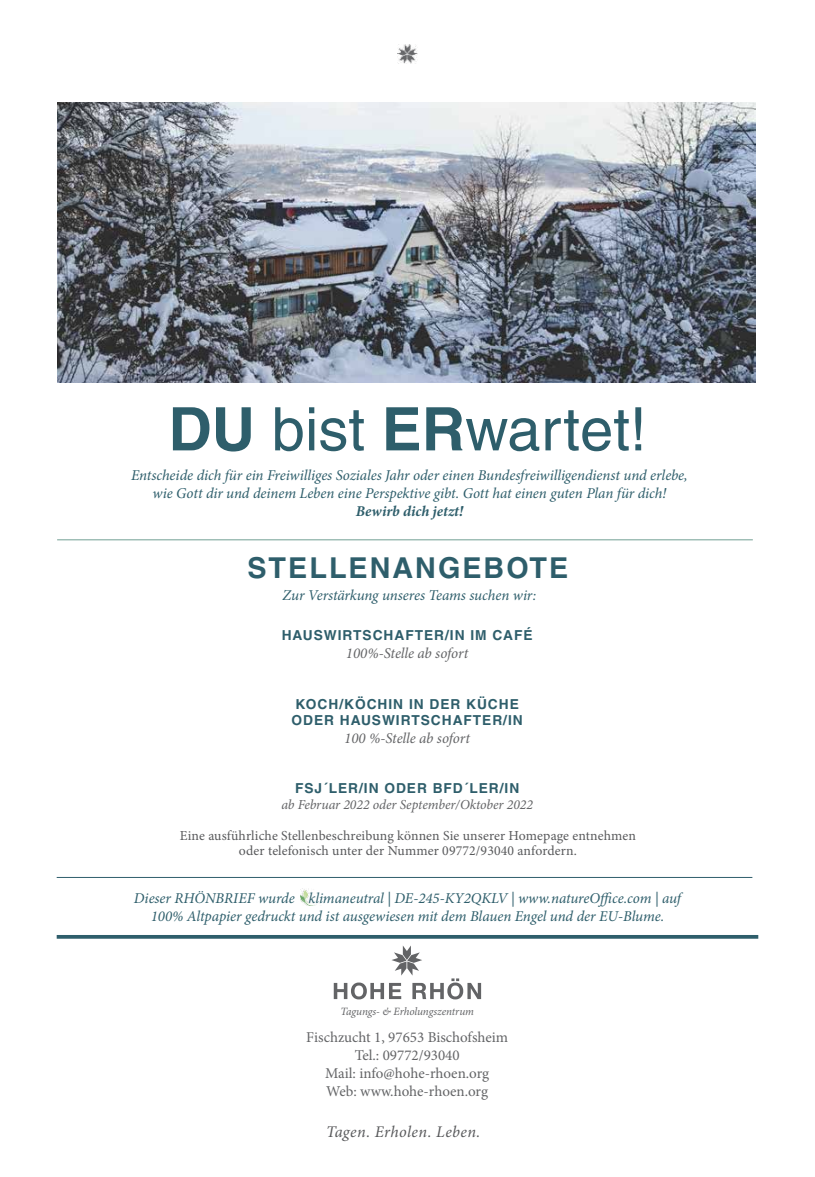
<style>
.page{position:relative;width:815px;height:1177px;background:#fff}
.page>*{position:absolute;margin:0;border:0;box-sizing:border-box;transform-origin:0 0}
.t1{font:60px "Helvetica";color:#2e5e6b}
.t2{font:700 28.75px "Helvetica";letter-spacing:.07em;color:#2e5e6b}
.t3{font:italic 16.25px "Minion Pro";letter-spacing:.025em;color:#58595b}
.t4{font:italic 15px/18px "Minion Pro";letter-spacing:-.005em;color:#2e5e6b;text-align:center}
.t5{font:15px/18px "Minion Pro";letter-spacing:-.005em;color:#636466;text-align:center}
.t6{font:italic 15px "Minion Pro";letter-spacing:-.01em;color:#636466}
.t7{font:italic 700 15px "Minion Pro";color:#2e5e6b}
.t8{font:13.75px/15px "Minion Pro";letter-spacing:.01em;color:#58595b;text-align:center}
.t9{font:700 13.75px/16.5px "Helvetica";letter-spacing:.07em;color:#2e5e6b;text-align:right}
.t10{font:italic 13.75px "Minion Pro";letter-spacing:-.005em;color:#636466}
.t11{font:italic 11.12px "Minion Pro";letter-spacing:-.01em;color:#636466}
.s1{font-weight:700}
</style>
<div class="page">
<img style="left:398px;top:44px;width:19px;height:20px">
<hr style="left:57px;top:935px;width:701px;height:3px;background:#2e5e6b">
<hr style="left:57px;top:877px;width:695px;height:1px;background:#2e5e6b">
<svg style="left:334px;top:945px;width:147px;height:54px"></svg>
<img style="left:300px;top:888px;width:15px;height:17px">
<hr style="left:57px;top:539px;width:696px;height:1px;background:#719f94">
<img style="left:57px;top:102px;width:699px;height:281px">
<h1 class="t1" style="left:168px;top:394px;width:480px"><span class="s1">DU</span> bist <span class="s1">ER</span>wartet!</h1>
<p class="t4" style="left:131px;top:465px;width:558px">Entscheide dich für ein Freiwilliges Soziales Jahr oder einen Bundesfreiwilligendienst und erlebe, wie Gott dir und deinem Leben eine Perspektive gibt. Gott hat einen guten Plan für dich!</p>
<p class="t7" style="left:356px;top:500px;width:109px">Bewirb dich jetzt!</p>
<h2 class="t2" style="left:247px;top:550px;width:322px">STELLENANGEBOTE</h2>
<p class="t4" style="left:283px;top:586px;width:255px">Zur Verstärkung unseres Teams suchen wir:</p>
<p class="t9" style="left:282px;top:626px;width:252px">HAUSWIRTSCHAFTER/IN IM CAFÉ</p>
<p class="t6" style="left:346px;top:642px;width:124px">100%-Stelle ab sofort</p>
<p class="t9" style="left:295px;top:695px;width:12px">KOCH</p>
<p class="t9" style="left:292px;top:695px;width:233px">/KÖCHIN IN DER KÜCHE<br>ODER HAUSWIRTSCHAFTER/IN</p>
<p class="t6" style="left:344px;top:728px;width:127px">100 %-Stelle ab sofort</p>
<p class="t9" style="left:295px;top:779px;width:149px">FSJ´LER/IN ODER BFD</p>
<p class="t9" style="left:464px;top:779px;width:57px">´LER/IN</p>
<p class="t10" style="left:281px;top:795px;width:253px">ab Februar 2022 oder September/Oktober 2022</p>
<p class="t8" style="left:180px;top:828px;width:458px">Eine ausführliche Stellenbeschreibung können Sie unserer Homepage entnehmen oder telefonisch unter der Nummer 09772/93040 anfordern.</p>
<p class="t4" style="left:134px;top:889px;width:549px">Dieser RHÖNBRIEF wurde klimaneutral | DE-245-KY2QKLV | www.natureOffice.com | auf<br>100% Altpapier gedruckt und ist ausgewiesen mit dem Blauen Engel und der EU-Blume.</p>
<p class="t11" style="left:341px;top:1003px;width:135px">Tagungs- &amp; Erholungszentrum</p>
<p class="t5" style="left:306px;top:1028px;width:203px">Fischzucht 1, 97653 Bischofsheim<br>Tel.: 09772/93040<br>Mail: info@hohe-rhoen.org<br>Web: www.hohe-rhoen.org</p>
<p class="t3" style="left:326px;top:1121px;width:156px">Tagen. Erholen. Leben.</p>
</div>
